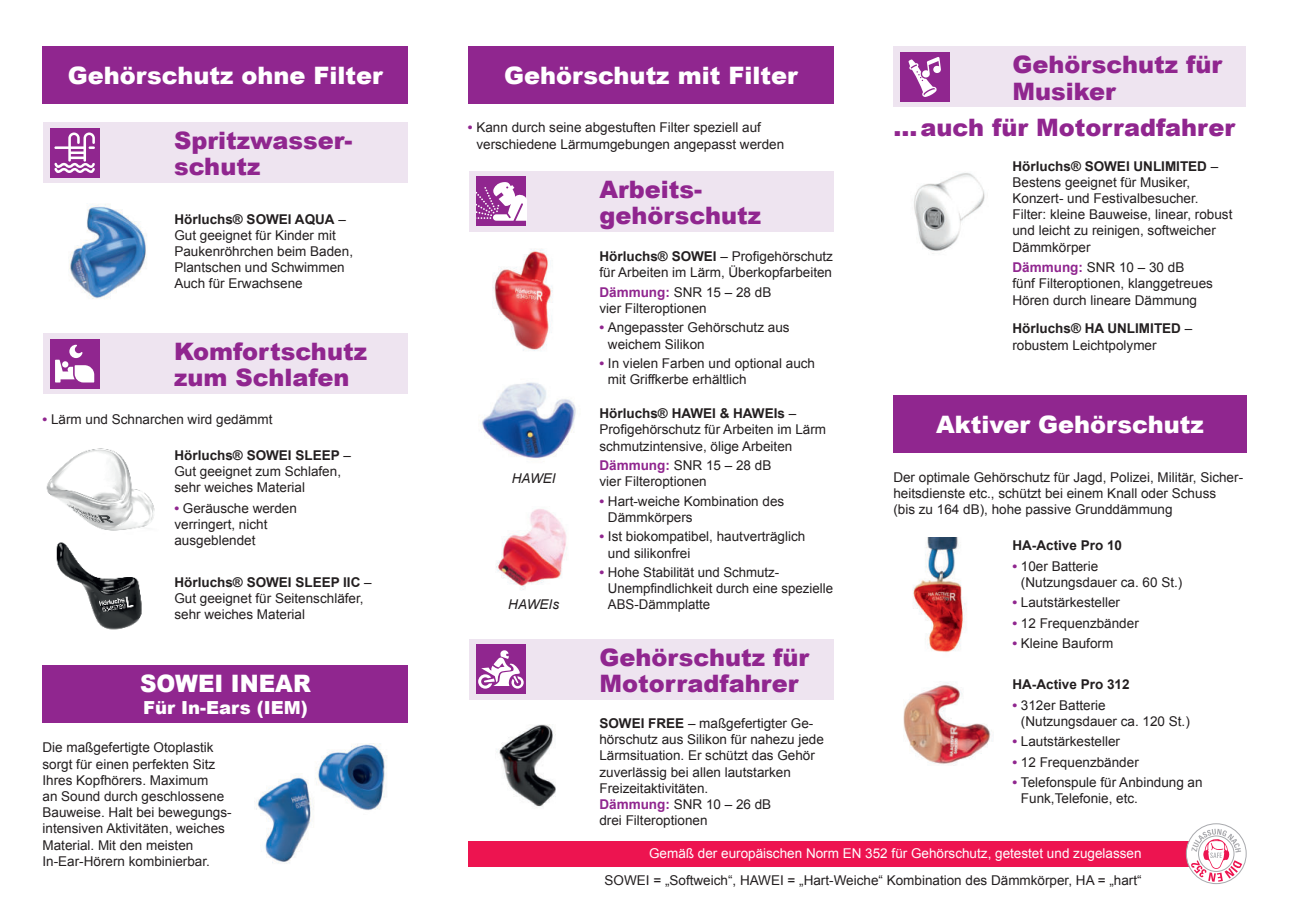
<style>
.page{position:relative;width:1289px;height:919px;background:#fff}
.page>*{position:absolute;margin:0;border:0;box-sizing:border-box;transform-origin:0 0}
.t1{font:900 24px/26.4px "Arial";color:#90268f}
.t2{font:900 24px "Arial";color:#fff}
.t3{font:900 24px "Arial";color:#fff;scale:.95 1}
.t4{font:900 18px "Arial";color:#fff}
.t5{font:13.5px/16.2px "Arial";color:#231f20}
.t6{font:13.5px "Arial";color:#fff}
.t7{font:700 13.5px "Arial";color:#231f20}
.t8{font:italic 13.5px "Arial";color:#231f20}
.s1{font-weight:700;color:#90268f}
.s2{font-weight:700}
</style>
<div class="page">
<img style="left:914px;top:173px;width:71px;height:81px">
<img style="left:496px;top:509px;width:71px;height:81px">
<img style="left:69px;top:204px;width:78px;height:95px">
<img style="left:46px;top:448px;width:109px;height:83px">
<img style="left:56px;top:542px;width:86px;height:88px">
<img style="left:913px;top:537px;width:53px;height:115px">
<img style="left:903px;top:681px;width:90px;height:85px">
<img style="left:254px;top:743px;width:132px;height:120px">
<img style="left:481px;top:382px;width:95px;height:78px">
<div style="left:43px;top:123px;width:364px;height:60px;background:#eee4f0"></div>
<div style="left:470px;top:171px;width:363px;height:60px;background:#eee4f0"></div>
<div style="left:470px;top:639px;width:363px;height:60px;background:#eee4f0"></div>
<div style="left:43px;top:333px;width:364px;height:61px;background:#eee4f0"></div>
<div style="left:43px;top:665px;width:365px;height:57px;background:#90268f"></div>
<div style="left:43px;top:47px;width:365px;height:57px;background:#90268f"></div>
<div style="left:476px;top:176px;width:50px;height:50px;background:#90268f"></div>
<svg style="left:476px;top:182px;width:50px;height:39px"></svg>
<div style="left:476px;top:644px;width:50px;height:50px;background:#90268f"></div>
<svg style="left:478px;top:650px;width:45px;height:38px"></svg>
<div style="left:468px;top:47px;width:365px;height:57px;background:#90268f"></div>
<div style="left:468px;top:840px;width:746px;height:26px;background:#ed1450"></div>
<div style="left:893px;top:395px;width:353px;height:58px;background:#90268f"></div>
<div style="left:50px;top:128px;width:49px;height:50px;background:#90268f"></div>
<svg style="left:54px;top:132px;width:41px;height:41px"></svg>
<div style="left:50px;top:339px;width:49px;height:49px;background:#90268f"></div>
<svg style="left:55px;top:345px;width:39px;height:37px"></svg>
<div style="left:893px;top:47px;width:352px;height:60px;background:#eee4f0"></div>
<div style="left:899px;top:52px;width:50px;height:50px;background:#90268f"></div>
<svg style="left:908px;top:57px;width:33px;height:40px"></svg>
<svg style="left:1186px;top:823px;width:60px;height:60px"></svg>
<div style="left:1185px;top:823px;width:61px;height:60px;border:1px solid #a8a9ad;border-radius:50%"></div>
<svg style="left:1190px;top:828px;width:52px;height:53px"></svg>
<img style="left:492px;top:248px;width:61px;height:103px">
<img style="left:498px;top:724px;width:58px;height:84px">
<h1 class="t1" style="left:1012px;top:54px;width:211px">Gehörschutz für<br>Musiker</h1>
<h1 class="t1" style="left:893px;top:117px;width:343px">… auch für Motorradfahrer</h1>
<h1 class="t2" style="left:68px;top:67px;width:316px">Gehörschutz ohne Filter</h1>
<h1 class="t2" style="left:504px;top:67px;width:295px">Gehörschutz mit Filter</h1>
<p class="t5" style="left:476px;top:120px;width:309px;text-indent:-8px"><span class="s1">•</span> Kann durch seine abgestuften Filter speziell auf verschiedene Lärm umgebungen angepasst werden</p>
<h1 class="t1" style="left:174px;top:130px;width:180px">Spritzwasser&shy;schutz</h1>
<p class="t5" style="left:1012px;top:158px;width:221px"><span class="s2">Hörluchs® SOWEI UNLIMITED</span> –<br>Bestens geeignet für Musiker,<br>Konzert- und Festivalbesucher.<br>Filter: kleine Bauweise, linear, robust und leicht zu reinigen, softweicher<br>Dämmkörper</p>
<p class="t5" style="left:1012px;top:259px;width:202px"><span class="s1">Dämmung:</span> SNR 10 – 30 dB<br>fünf Filteroptionen, klanggetreues<br>Hören durch lineare Dämmung</p>
<p class="t5" style="left:1012px;top:321px;width:181px"><span class="s2">Hörluchs® HA UNLIMITED</span> – robustem Leichtpolymer</p>
<h1 class="t1" style="left:599px;top:178px;width:163px">Arbeits&shy;gehörschutz</h1>
<p class="t5" style="left:174px;top:211px;width:180px"><span class="s2">Hörluchs® SOWEI AQUA</span> –<br>Gut geeignet für Kinder mit<br>Paukenröhrchen beim Baden,<br>Plantschen und Schwimmen<br>Auch für Erwachsene</p>
<p class="t5" style="left:599px;top:248px;width:235px"><span class="s2">Hörluchs® SOWEI</span> – Profigehörschutz für Arbeiten im Lärm, Überkopfarbeiten</p>
<p class="t5" style="left:599px;top:284px;width:173px"><span class="s1">Dämmung:</span> SNR 15 – 28 dB vier Filteroptionen</p>
<p class="t5" style="left:608px;top:320px;width:183px;text-indent:-8px"><span class="s1">•</span> Angepasster Gehörschutz aus weichem Silikon</p>
<p class="t5" style="left:608px;top:355px;width:209px;text-indent:-8px"><span class="s1">•</span> In vielen Farben und optional auch mit Griffkerbe erhältlich</p>
<h1 class="t1" style="left:174px;top:340px;width:194px">Komfortschutz zum Schlafen</h1>
<p class="t5" style="left:43px;top:411px;width:231px"><span class="s1">•</span> Lärm und Schnarchen wird gedämmt</p>
<p class="t5" style="left:599px;top:405px;width:228px"><span class="s2">Hörluchs® HAWEI &amp; HAWEIs</span> –<br>Profigehörschutz für Arbeiten im Lärm schmutzintensive, ölige Arbeiten</p>
<p class="t5" style="left:599px;top:457px;width:173px"><span class="s1">Dämmung:</span> SNR 15 – 28 dB vier Filteroptionen</p>
<p class="t5" style="left:608px;top:493px;width:178px;text-indent:-8px"><span class="s1">•</span> Hart-weiche Kombination des<br>Dämmkörpers</p>
<p class="t5" style="left:608px;top:528px;width:199px;text-indent:-8px"><span class="s1">•</span> Ist biokompatibel, hautverträglich und silikonfrei</p>
<p class="t5" style="left:608px;top:564px;width:226px;text-indent:-8px"><span class="s1">•</span> Hohe Stabilität und Schmutz-<br>Unempfindlichkeit durch eine spezielle<br>ABS-Dämmplatte</p>
<h1 class="t2" style="left:936px;top:415px;width:269px">Aktiver Gehörschutz</h1>
<p class="t5" style="left:893px;top:469px;width:351px">Der optimale Gehörschutz für Jagd, Polizei, Militär, Sicher&shy;heitsdienste etc., schützt bei einem Knall oder Schuss<br>(bis zu 164 dB), hohe passive Grunddämmung</p>
<p class="t5" style="left:174px;top:447px;width:178px"><span class="s2">Hörluchs® SOWEI SLEEP</span> –<br>Gut geeignet zum Schlafen, sehr weiches Material</p>
<p class="t5" style="left:174px;top:500px;width:124px"><span class="s1">•</span> Geräusche werden verringert, nicht ausgeblendet</p>
<p class="t5" style="left:174px;top:574px;width:199px"><span class="s2">Hörluchs® SOWEI SLEEP IIC</span> –<br>Gut geeignet für Seitenschläfer, sehr weiches Material</p>
<p class="t8" style="left:511px;top:473px;width:46px">HAWEI</p>
<p class="t7" style="left:1012px;top:540px;width:111px">HA-Active Pro 10</p>
<p class="t5" style="left:1020px;top:558px;width:163px;text-indent:-8px"><span class="s1">•</span> 10er Batterie (Nutzungsdauer ca. 60 St.)</p>
<p class="t5" style="left:1012px;top:594px;width:109px"><span class="s1">•</span> Lautstärkesteller</p>
<p class="t5" style="left:1012px;top:615px;width:128px"><span class="s1">•</span> 12 Frequenzbänder</p>
<p class="t5" style="left:1012px;top:635px;width:102px"><span class="s1">•</span> Kleine Bauform</p>
<p class="t7" style="left:1012px;top:679px;width:119px">HA-Active Pro 312</p>
<p class="t5" style="left:1020px;top:696px;width:170px;text-indent:-8px"><span class="s1">•</span> 312er Batterie (Nutzungsdauer ca. 120 St.)</p>
<p class="t5" style="left:1012px;top:733px;width:109px"><span class="s1">•</span> Lautstärkesteller</p>
<p class="t5" style="left:1012px;top:754px;width:128px"><span class="s1">•</span> 12 Frequenzbänder</p>
<p class="t5" style="left:1020px;top:774px;width:183px;text-indent:-8px"><span class="s1">•</span> Telefonspule für Anbindung an<br>Funk,Telefonie, etc.</p>
<p class="t8" style="left:508px;top:599px;width:52px">HAWEIs</p>
<h1 class="t1" style="left:599px;top:646px;width:211px">Gehörschutz für<br>Motorradfahrer</h1>
<h1 class="t3" style="left:140px;top:674px;width:181px">SOWEI INEAR</h1>
<h2 class="t4" style="left:143px;top:700px;width:166px">Für In-Ears (IEM)</h2>
<p class="t5" style="left:599px;top:715px;width:226px"><span class="s2">SOWEI FREE</span> – maßgefertigter Ge&shy;hörschutz aus Silikon für nahezu jede<br>Lärmsituation. Er schützt das Gehör zuverlässig bei allen lautstarken<br>Freizeitaktivitäten.<br><span class="s1">Dämmung:</span> SNR 10 – 26 dB<br>drei Filteroptionen</p>
<p class="t5" style="left:43px;top:739px;width:191px">Die maßgefertigte Otoplastik sorgt für einen perfekten Sitz<br>Ihres Kopfhörers. Maximum<br>an Sound durch geschlossene<br>Bauweise. Halt bei bewegungs&shy;intensiven Aktivitäten, weiches<br>Material. Mit den meisten<br>In-Ear-Hörern kombinierbar.</p>
<p class="t6" style="left:649px;top:844px;width:494px">Gemäß der euro päischen Norm EN 352 für Gehörschutz, getestet und zugelassen</p>
<p class="t5" style="left:604px;top:871px;width:538px">SOWEI = „Softweich“, HAWEI = „Hart-Weiche“ Kombination des Dämmkörper, HA = „hart“</p>
</div>
